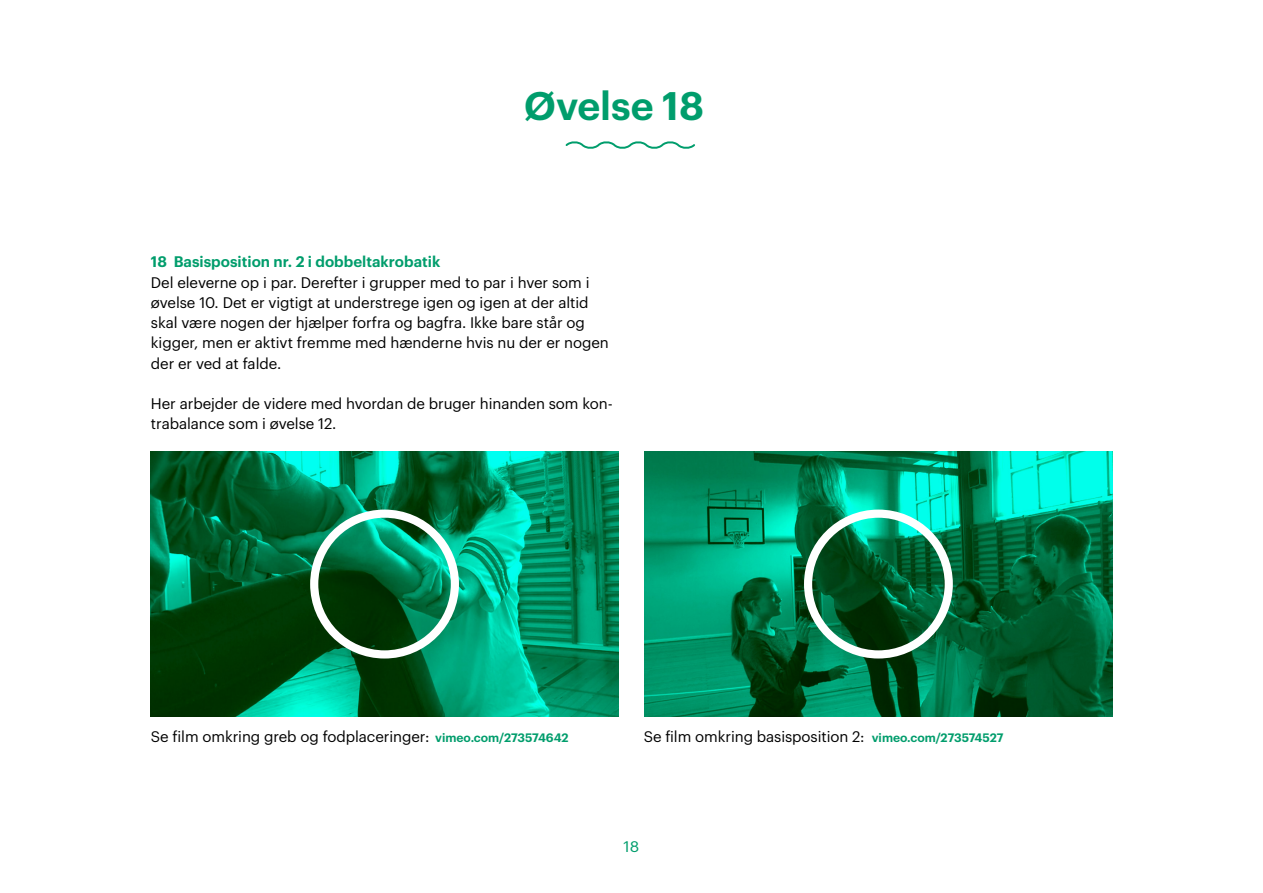
<style>
.page{position:relative;width:1263px;height:893px;background:#fff}
.page>*{position:absolute;margin:0;border:0;box-sizing:border-box;transform-origin:0 0}
.t1{font:600 39px "Graphik";color:#009d6c}
.t2{font:15px/20.2px "Graphik";letter-spacing:-.005em;color:#000}
.t3{font:600 15px "Graphik";color:#009d6c}
.t4{font:15px "Graphik";color:#009d6c;scale:1.04 1}
.s1{font-weight:600;font-size:12px;color:#009d6c}
</style>
<div class="page">
<img style="left:151px;top:452px;width:467px;height:264px">
<img style="left:645px;top:452px;width:467px;height:264px">
<div style="left:310px;top:510px;width:149px;height:148px;border:8px solid #fff;border-radius:50%"></div>
<div style="left:804px;top:510px;width:149px;height:148px;border:8px solid #fff;border-radius:50%"></div>
<svg style="left:565px;top:141px;width:130px;height:8px"></svg>
<h1 class="t1" style="left:524px;top:76px;width:181px">Øvelse 18</h1>
<p class="t3" style="left:151px;top:251px;width:291px">18 Basisposition nr. 2 i dobbeltakrobatik</p>
<p class="t2" style="left:151px;top:271px;width:459px">Del eleverne op i par. Derefter i grupper med to par i hver som i øvelse 10. Det er vigtigt at understrege igen og igen at der altid skal være nogen der hjælper forfra og bagfra. Ikke bare står og kigger, men er aktivt fremme med hænderne hvis nu der er nogen der er ved at falde.</p>
<p class="t2" style="left:151px;top:392px;width:463px">Her arbejder de videre med hvordan de bruger hinanden som kon&shy;trabalance som i øvelse 12.</p>
<p class="t2" style="left:151px;top:725px;width:419px">Se film omkring greb og fodplaceringer: <span class="s1">vimeo.com/273574642</span></p>
<p class="t2" style="left:644px;top:725px;width:361px">Se film omkring basisposition 2: <span class="s1">vimeo.com/273574527</span></p>
<p class="t4" style="left:624px;top:835px;width:17px">18</p>
</div>
